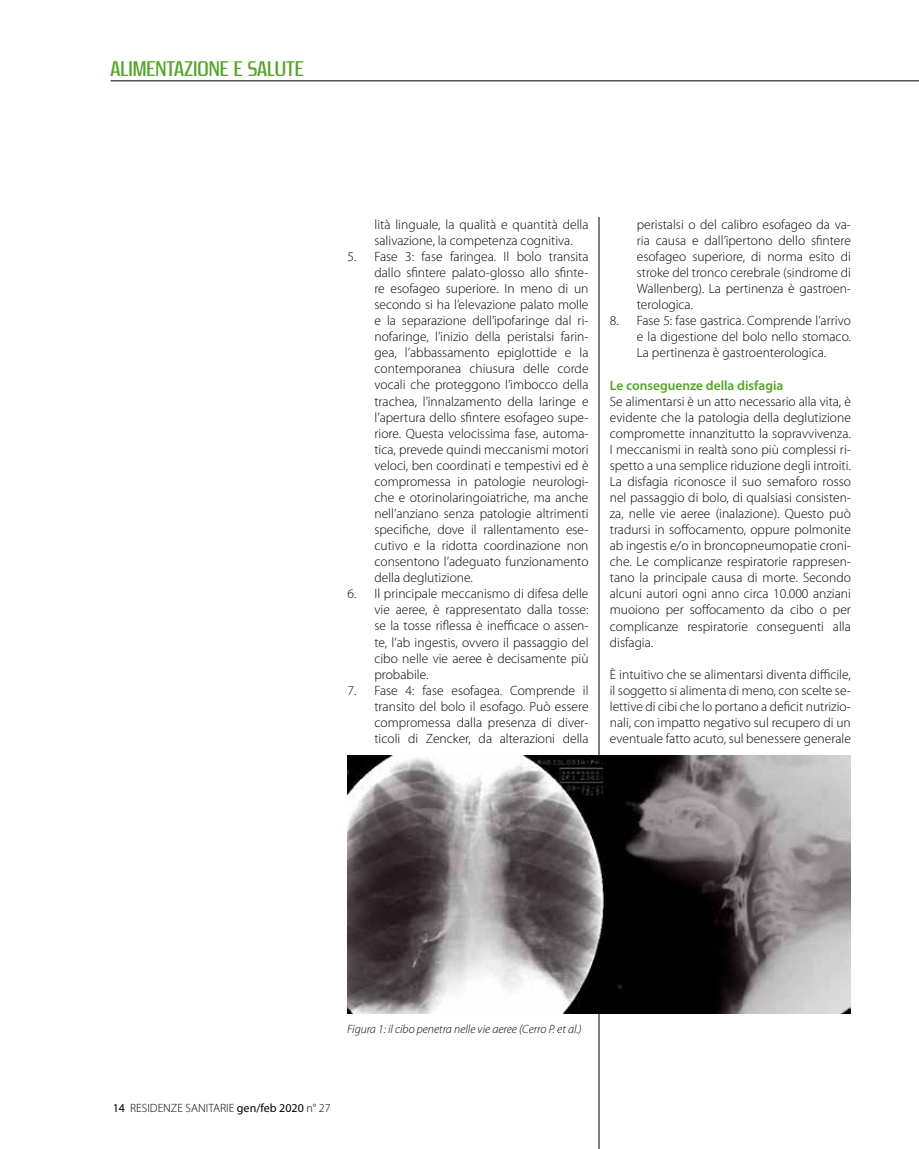
<style>
.page{position:relative;width:919px;height:1149px;background:#fff}
.page>*{position:absolute;margin:0;border:0;box-sizing:border-box;transform-origin:0 0}
.t1{font:21px "Zrnic Rg";color:#52a625}
.t2{font:300 13.5px/16px "Myriad Pro";color:#000;text-align:justify}
.t3{font:600 13.5px "Myriad Pro";color:#52a625}
.t4{font:italic 300 12px "Myriad Pro";color:#000}
.t5{font:300 12px "Myriad Pro";color:#000}
.s1{font-weight:400}
</style>
<div class="page">
<hr style="left:111px;top:81px;width:807px;height:1px;background:#000">
<hr style="left:598px;top:217px;width:1px;height:931px;background:#000">
<img style="left:347px;top:755px;width:503px;height:257px">
<h1 class="t1" style="left:111px;top:56px;width:195px">ALIMENTAZIONE E SALUTE</h1>
<p class="t2" style="left:374px;top:216px;width:215px">lità linguale, la qualità e quantità della salivazione, la competenza cognitiva.</p>
<p class="t2" style="left:374px;top:248px;width:215px;text-indent:-27px">5. Fase 3: fase faringea. Il bolo transita dallo sfintere palato-glosso allo sfinte&shy;re esofageo superiore. In meno di un secondo si ha l’elevazione palato molle e la separazione dell’ipofaringe dal ri&shy;nofaringe, l’inizio della peristalsi farin&shy;gea, l’abbassamento epiglottide e la contemporanea chiusura delle corde vocali che proteggono l’imbocco della trachea, l’innalzamento della laringe e l’apertura dello sfintere esofageo supe&shy;riore. Questa velocissima fase, automa&shy;tica, prevede quindi meccanismi motori veloci, ben coordinati e tempestivi ed è compromessa in patologie neurologi&shy;che e otorinolaringoiatriche, ma anche nell’anziano senza patologie altrimenti specifiche, dove il rallentamento ese&shy;cutivo e la ridotta coordinazione non consentono l’adeguato funzionamento della deglutizione.</p>
<p class="t2" style="left:374px;top:586px;width:215px;text-indent:-27px">6. Il principale meccanismo di difesa delle vie aeree, è rappresentato dalla tosse: se la tosse riflessa è inefficace o assen&shy;te, l’ab ingestis, ovvero il passaggio del cibo nelle vie aeree è decisamente più probabile.</p>
<p class="t2" style="left:374px;top:682px;width:215px;text-indent:-27px">7. Fase 4: fase esofagea. Comprende il transito del bolo il esofago. Può essere compromessa dalla presenza di diver&shy;ticoli di Zencker, da alterazioni della</p>
<p class="t2" style="left:636px;top:216px;width:215px">peristalsi o del calibro esofageo da va&shy;ria causa e dall’ipertono dello sfintere esofageo superiore, di norma esito di stroke del tronco cerebrale (sindrome di Wallenberg). La pertinenza è gastroen&shy;terologica.</p>
<p class="t2" style="left:636px;top:313px;width:215px;text-indent:-27px">8. Fase 5: fase gastrica. Comprende l’arrivo e la digestione del bolo nello stomaco.<br>La pertinenza è gastroenterologica.</p>
<p class="t3" style="left:609px;top:376px;width:175px">Le conseguenze della disfagia</p>
<p class="t2" style="left:609px;top:393px;width:242px">Se alimentarsi è un atto necessario alla vita, è evidente che la patologia della deglutizione compromette innanzitutto la sopravvivenza.<br>I meccanismi in realtà sono più complessi ri&shy;spetto a una semplice riduzione degli introiti.<br>La disfagia riconosce il suo semaforo rosso nel passaggio di bolo, di qualsiasi consisten&shy;za, nelle vie aeree (inalazione). Questo può tradursi in soffocamento, oppure polmonite ab ingestis e/o in broncopneumopatie croni&shy;che. Le complicanze respiratorie rappresen&shy;tano la principale causa di morte. Secondo alcuni autori ogni anno circa 10.000 anziani muoiono per soffocamento da cibo o per complicanze respiratorie conseguenti alla disfagia.</p>
<p class="t2" style="left:609px;top:666px;width:242px">È intuitivo che se alimentarsi diventa difficile, il soggetto si alimenta di meno, con scelte se&shy;lettive di cibi che lo portano a deficit nutrizio&shy;nali, con impatto negativo sul recupero di un eventuale fatto acuto, sul benessere generale</p>
<p class="t4" style="left:347px;top:1022px;width:236px">Figura 1: il cibo penetra nelle vie aeree (Cerro P. et al.)</p>
<p class="t5" style="left:113px;top:1100px;width:219px"><span class="s1">14</span> RESIDENZE SANITARIE <span class="s1">gen/feb 2020</span> n° 27</p>
</div>
